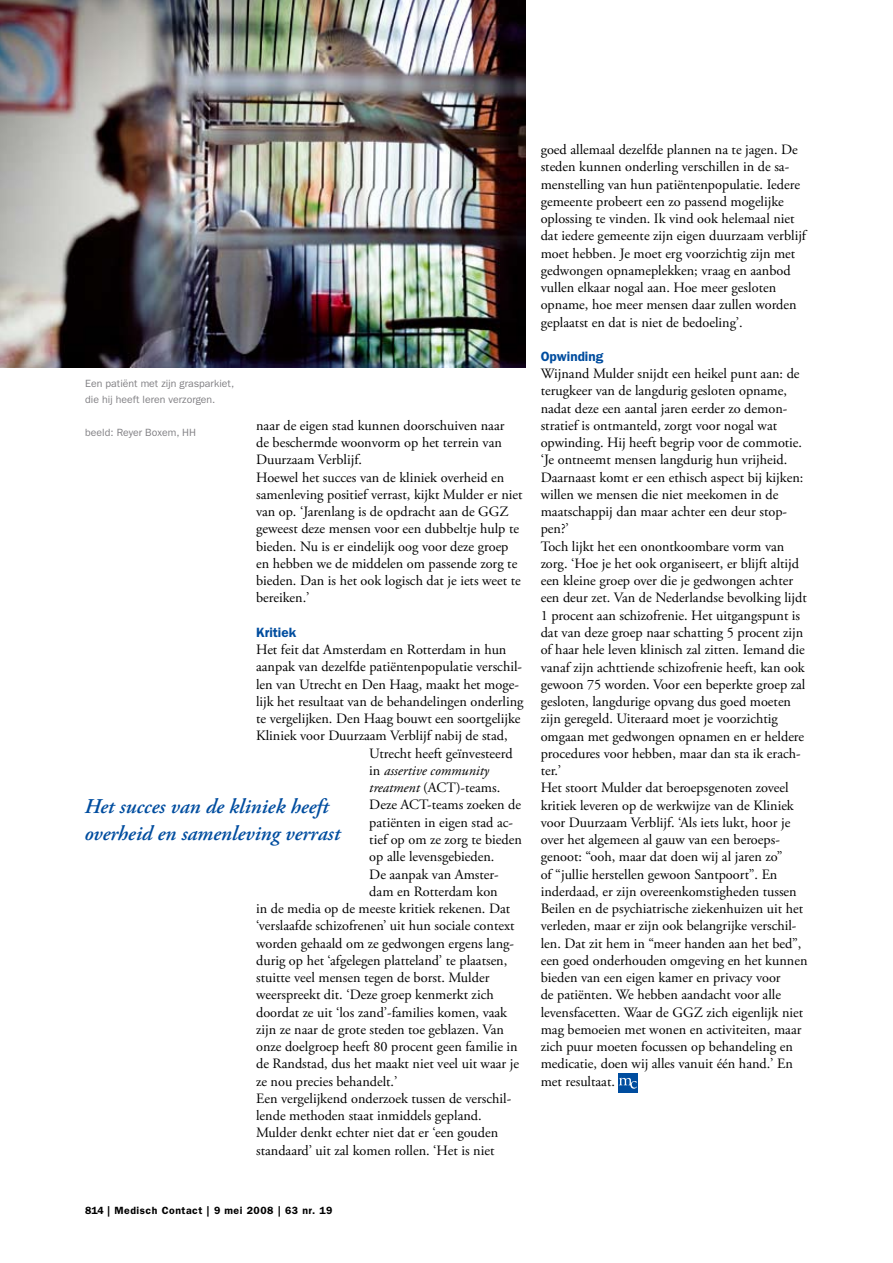
<style>
.page{position:relative;width:893px;height:1263px;background:#fff}
.page>*{position:absolute;margin:0;border:0;box-sizing:border-box;transform-origin:0 0}
.t1{font:italic 600 21px/27px "Adobe Garamond Pro";color:#004d9f}
.t2{font:14.25px/17.2px "Adobe Garamond Pro";color:#000}
.t3{font:italic 14.25px "Adobe Garamond Pro";color:#000}
.t4{font:600 13.5px "ITC Franklin Gothic Std";color:#004d9f}
.t5{font:10.5px/16.5px "ITC Franklin Gothic Std";color:#818084}
.t6{font:600 10.5px "ITC Franklin Gothic Std";letter-spacing:.05em;color:#000}
.s1{font-style:normal}
.s2{font-style:italic}
</style>
<div class="page">
<div style="left:618px;top:1074px;width:20px;height:19px;background:#004d9f"></div>
<svg style="left:619px;top:1078px;width:18px;height:11px"></svg>
<img style="left:0;top:0;width:525px;height:368px">
<p class="t5" style="left:85px;top:375px;width:150px">Een patiënt met zijn grasparkiet, die hij heeft leren verzorgen.</p>
<p class="t5" style="left:85px;top:424px;width:112px">beeld: Reyer Boxem, HH</p>
<p class="t2" style="left:256px;top:417px;width:268px">naar de eigen stad kunnen doorschuiven naar<br>de beschermde woonvorm op het terrein van Duurzaam Verblijf.<br>Hoewel het succes van de kliniek overheid en samenleving positief verrast, kijkt Mulder er niet van op. ‘Jarenlang is de opdracht aan de GGZ geweest deze mensen voor een dubbeltje hulp te bieden. Nu is er eindelijk oog voor deze groep en hebben we de middelen om passende zorg te bieden. Dan is het ook logisch dat je iets weet te bereiken.’</p>
<p class="t4" style="left:256px;top:624px;width:42px">Kritiek</p>
<p class="t2" style="left:256px;top:641px;width:252px">Het feit dat Amsterdam en Rotterdam in hun</p>
<p class="t2" style="left:256px;top:659px;width:267px">aanpak van dezelfde patiëntenpopulatie verschil-</p>
<p class="t2" style="left:256px;top:676px;width:264px">len van Utrecht en Den Haag, maakt het moge-</p>
<p class="t2" style="left:256px;top:693px;width:269px">lijk het resultaat van de behandelingen onderling</p>
<p class="t2" style="left:256px;top:710px;width:266px">te vergelijken. Den Haag bouwt een soortgelijke</p>
<p class="t2" style="left:256px;top:728px;width:253px">Kliniek voor Duurzaam Verblijf nabij de stad,</p>
<p class="t2" style="left:369px;top:745px;width:145px">Utrecht heeft geïnvesteerd</p>
<p class="t3" style="left:369px;top:762px;width:121px"><span class="s1">in</span> assertive community</p>
<p class="t2" style="left:369px;top:779px;width:133px"><span class="s2">treatment</span> (ACT)-teams.</p>
<p class="t2" style="left:369px;top:797px;width:153px">Deze ACT-teams zoeken de</p>
<p class="t2" style="left:369px;top:814px;width:145px">patiënten in eigen stad ac-</p>
<p class="t2" style="left:369px;top:831px;width:154px">tief op om ze zorg te bieden</p>
<p class="t2" style="left:369px;top:848px;width:127px">op alle levensgebieden.</p>
<p class="t2" style="left:369px;top:866px;width:131px">De aanpak van Amster-</p>
<p class="t2" style="left:369px;top:883px;width:130px">dam en Rotterdam kon</p>
<p class="t2" style="left:256px;top:900px;width:256px">in de media op de meeste kritiek rekenen. Dat</p>
<p class="t2" style="left:256px;top:918px;width:260px">‘verslaafde schizofrenen’ uit hun sociale context</p>
<p class="t2" style="left:256px;top:935px;width:259px">worden gehaald om ze gedwongen ergens lang-</p>
<p class="t2" style="left:256px;top:952px;width:253px">durig op het ‘afgelegen platteland’ te plaatsen,</p>
<p class="t2" style="left:256px;top:969px;width:235px">stuitte veel mensen tegen de borst. Mulder</p>
<p class="t2" style="left:256px;top:987px;width:239px">weerspreekt dit. ‘Deze groep kenmerkt zich</p>
<p class="t2" style="left:256px;top:1004px;width:252px">doordat ze uit ‘los zand’-families komen, vaak</p>
<p class="t2" style="left:256px;top:1021px;width:249px">zijn ze naar de grote steden toe geblazen. Van</p>
<p class="t2" style="left:256px;top:1038px;width:263px">onze doelgroep heeft 80 procent geen familie in</p>
<p class="t2" style="left:256px;top:1056px;width:264px">de Randstad, dus het maakt niet veel uit waar je</p>
<p class="t2" style="left:256px;top:1073px;width:143px">ze nou precies behandelt.’</p>
<p class="t2" style="left:256px;top:1090px;width:257px">Een vergelijkend onderzoek tussen de verschil-</p>
<p class="t2" style="left:256px;top:1107px;width:227px">lende methoden staat inmiddels gepland.</p>
<p class="t2" style="left:256px;top:1125px;width:244px">Mulder denkt echter niet dat er ‘een gouden</p>
<p class="t2" style="left:256px;top:1142px;width:240px">standaard’ uit zal komen rollen. ‘Het is niet</p>
<h1 class="t1" style="left:84px;top:794px;width:257px">Het succes van de kliniek heeft overheid en samenleving verrast</h1>
<p class="t2" style="left:541px;top:141px;width:267px">goed allemaal dezelfde plannen na te jagen. De steden kunnen onderling verschillen in de sa&shy;menstelling van hun patiëntenpopulatie. Iedere gemeente probeert een zo passend mogelijke oplossing te vinden. Ik vind ook helemaal niet dat iedere gemeente zijn eigen duurzaam verblijf moet hebben. Je moet erg voorzichtig zijn met gedwongen opnameplekken; vraag en aanbod vullen elkaar nogal aan. Hoe meer gesloten opname, hoe meer mensen daar zullen worden geplaatst en dat is niet de bedoeling’.</p>
<p class="t4" style="left:541px;top:348px;width:64px">Opwinding</p>
<p class="t2" style="left:541px;top:365px;width:268px">Wijnand Mulder snijdt een heikel punt aan: de terugkeer van de langdurig gesloten opname, nadat deze een aantal jaren eerder zo demon&shy;stratief is ontmanteld, zorgt voor nogal wat opwinding. Hij heeft begrip voor de commotie. ‘Je ontneemt mensen langdurig hun vrijheid.<br>Daarnaast komt er een ethisch aspect bij kijken: willen we mensen die niet meekomen in de maatschappij dan maar achter een deur stop&shy;pen?’<br>Toch lijkt het een onontkoombare vorm van zorg. ‘Hoe je het ook organiseert, er blijft altijd een kleine groep over die je gedwongen achter een deur zet. Van de Nederlandse bevolking lijdt 1 procent aan schizofrenie. Het uitgangspunt is dat van deze groep naar schatting 5 procent zijn of haar hele leven klinisch zal zitten. Iemand die vanaf zijn achttiende schizofrenie heeft, kan ook gewoon 75 worden. Voor een beperkte groep zal gesloten, langdurige opvang dus goed moeten zijn geregeld. Uiteraard moet je voorzichtig omgaan met gedwongen opnamen en er heldere procedures voor hebben, maar dan sta ik erach&shy;ter.’<br>Het stoort Mulder dat beroepsgenoten zoveel kritiek leveren op de werkwijze van de Kliniek voor Duurzaam Verblijf. ‘Als iets lukt, hoor je over het algemeen al gauw van een beroeps&shy;genoot: “ooh, maar dat doen wij al jaren zo”<br>of “jullie herstellen gewoon Santpoort”. En inderdaad, er zijn overeenkomstigheden tussen Beilen en de psychiatrische ziekenhuizen uit het verleden, maar er zijn ook belangrijke verschil&shy;len. Dat zit hem in “meer handen aan het bed”, een goed onderhouden omgeving en het kunnen bieden van een eigen kamer en privacy voor<br>de patiënten. We hebben aandacht voor alle levensfacetten. Waar de GGZ zich eigenlijk niet mag bemoeien met wonen en activiteiten, maar zich puur moeten focussen op behandeling en medicatie, doen wij alles vanuit één hand.’ En met resultaat.</p>
<p class="t6" style="left:85px;top:1204px;width:249px">814 | Medisch Contact | 9 mei 2008 | 63 nr. 19</p>
</div>
